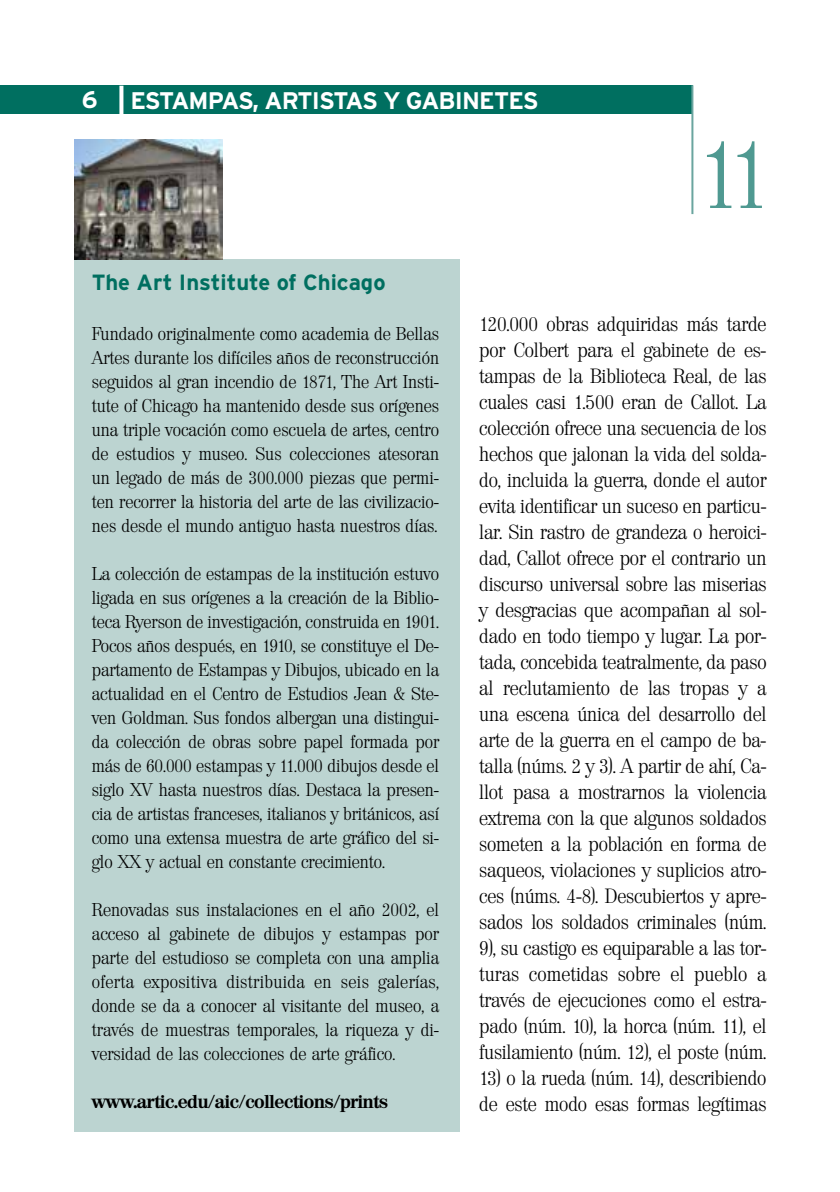
<style>
.page{position:relative;width:840px;height:1192px;background:#fff}
.page>*{position:absolute;margin:0;border:0;box-sizing:border-box;transform-origin:0 0}
.t1{font:300 95.4px "Valencia";color:#4f9991}
.t2{font:700 24px "Interstate";letter-spacing:-.04em;color:#fff}
.t3{font:700 22px "Interstate";color:#006f60}
.t4{font:300 20px/26px "Valencia";letter-spacing:-.01em;color:#000;text-align:justify}
.t5{font:300 18px/24px "Valencia";color:#000;text-align:justify}
.t6{font:700 18px "Valencia";letter-spacing:-.015em;color:#000}
</style>
<div class="page">
<div style="left:0;top:86px;width:692px;height:28px;background:#006f60"></div>
<svg style="left:119px;top:86px;width:4px;height:28px"></svg>
<hr style="left:691px;top:85px;width:2px;height:129px;background:#6aa59f">
<div style="left:74px;top:259px;width:385px;height:872px;background:#bcd4d1"></div>
<img style="left:74px;top:140px;width:148px;height:119px">
<h2 class="t2" style="left:82px;top:90px;width:17px">6</h2>
<h2 class="t2" style="left:130px;top:91px;width:409px">ESTAMPAS, ARTISTAS Y GABINETES</h2>
<h1 class="t1" style="left:696px;top:138px;width:78px">11</h1>
<p class="t3" style="left:92px;top:274px;width:295px">The Art Institute of Chicago</p>
<p class="t5" style="left:92px;top:324px;width:348px">Fundado originalmente como academia de Bellas Artes durante los difíciles años de reconstrucción seguidos al gran incendio de 1871, The Art Insti&shy;tute of Chicago ha mantenido desde sus orígenes una triple vocación como escuela de artes, centro de estudios y museo. Sus colecciones atesoran un legado de más de 300.000 piezas que permi&shy;ten recorrer la historia del arte de las civilizacio&shy;nes desde el mundo antiguo hasta nuestros días.</p>
<p class="t5" style="left:92px;top:564px;width:348px">La colección de estampas de la institución estuvo ligada en sus orígenes a la creación de la Biblio&shy;teca Ryerson de investigación, construida en 1901.<br>Pocos años después, en 1910, se constituye el De&shy;partamento de Estampas y Dibujos, ubicado en la actualidad en el Centro de Estudios Jean &amp; Ste&shy;ven Goldman. Sus fondos albergan una distingui&shy;da colección de obras sobre papel formada por más de 60.000 estampas y 11.000 dibujos desde el siglo XV hasta nuestros días. Destaca la presen&shy;cia de artistas franceses, italianos y británicos, así como una extensa muestra de arte gráfico del si&shy;glo XX y actual en constante crecimiento.</p>
<p class="t5" style="left:92px;top:900px;width:348px">Renovadas sus instalaciones en el año 2002, el acceso al gabinete de dibujos y estampas por parte del estudioso se completa con una amplia oferta expositiva distribuida en seis galerías, donde se da a conocer al visitante del museo, a través de muestras temporales, la riqueza y di&shy;versidad de las colecciones de arte gráfico.</p>
<p class="t6" style="left:92px;top:1095px;width:297px">www.artic.edu/aic/collections/prints</p>
<p class="t4" style="left:479px;top:313px;width:289px">120.000 obras adquiridas más tarde por Colbert para el gabinete de es&shy;tampas de la Biblioteca Real, de las cuales casi 1.500 eran de Callot. La colección ofrece una secuencia de los hechos que jalonan la vida del solda&shy;do, incluida la guerra, donde el autor evita identificar un suceso en particu&shy;lar. Sin rastro de grandeza o heroici&shy;dad, Callot ofrece por el contrario un discurso universal sobre las miserias y desgracias que acompañan al sol&shy;dado en todo tiempo y lugar. La por&shy;tada, concebida teatralmente, da paso al reclutamiento de las tropas y a una escena única del desarrollo del arte de la guerra en el campo de ba&shy;talla (núms. 2 y 3). A partir de ahí, Ca&shy;llot pasa a mostrarnos la violencia extrema con la que algunos soldados someten a la población en forma de saqueos, violaciones y suplicios atro&shy;ces (núms. 4-8). Descubiertos y apre&shy;sados los soldados criminales (núm.<br>9), su castigo es equiparable a las tor&shy;turas cometidas sobre el pueblo a través de ejecuciones como el estra&shy;pado (núm. 10), la horca (núm. 11), el fusilamiento (núm. 12), el poste (núm.</p>
<p class="t4" style="left:479px;top:1067px;width:288px">13) o la rueda (núm. 14), describiendo de este modo esas formas legítimas</p>
</div>
